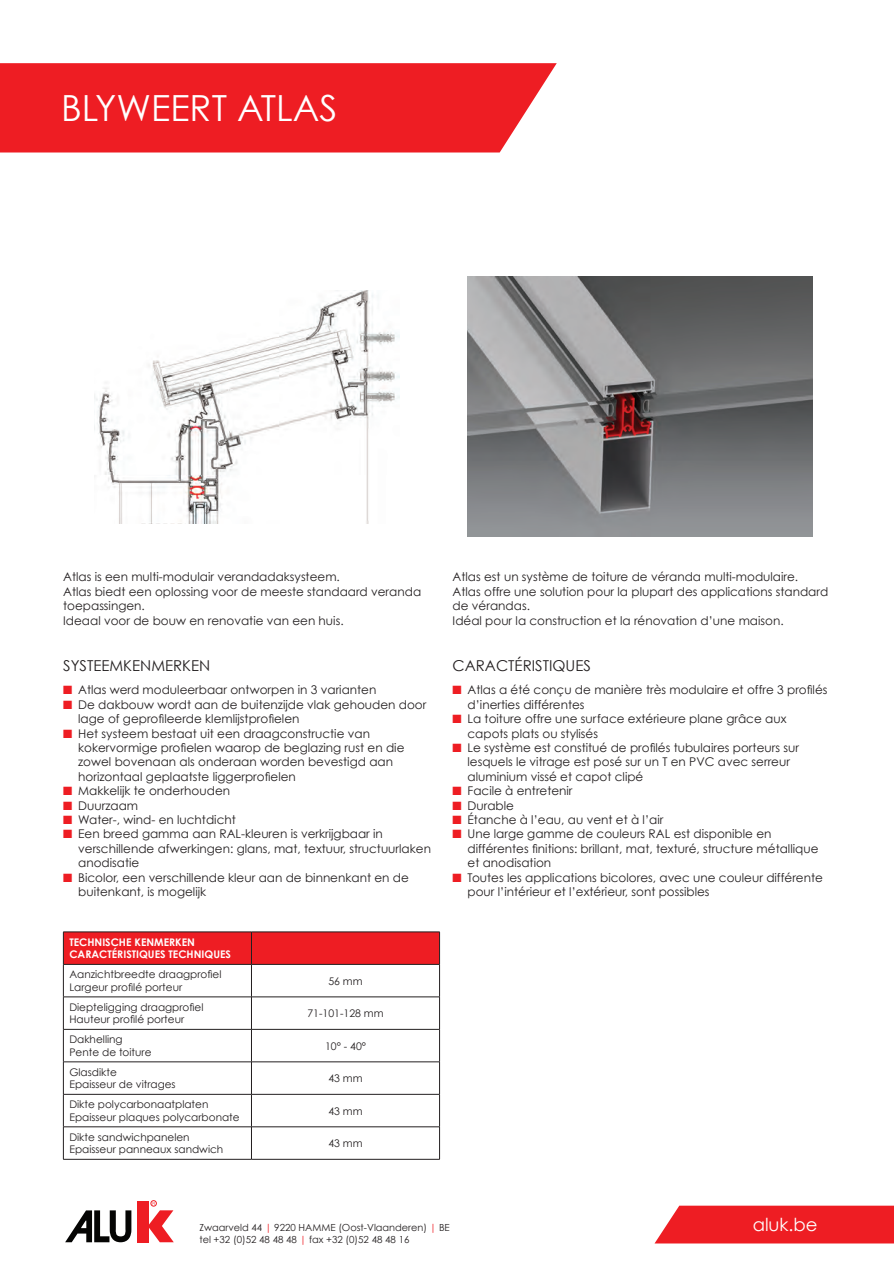
<style>
.page{position:relative;width:894px;height:1264px;background:#fff}
.page>*{position:absolute;margin:0;border:0;box-sizing:border-box;transform-origin:0 0}
.t1{font:36px "Century Gothic";color:#fff}
.t2{font:18px "Century Gothic";color:#fff}
.t3{font:15px "Century Gothic";color:#231f20}
.t4{font:12px/14.4px "Century Gothic";color:#231f20}
.t5{font:10.5px/12.6px "Century Gothic";color:#231f20}
.t6{font:700 10.5px/12.6px "Century Gothic";color:#fff}
.t7{font:9.75px "Century Gothic";color:#231f20}
.s1{color:#ee1d23}
</style>
<div class="page">
<div style="left:0;top:63px;width:556px;height:89px;background:#ee1d23"></div>
<div style="left:137px;top:1200px;width:11px;height:42px;background:#ee1d23"></div>
<svg style="left:148px;top:1200px;width:26px;height:42px"></svg>
<svg style="left:65px;top:1210px;width:66px;height:32px"></svg>
<svg style="left:655px;top:1205px;width:238px;height:38px;background:#ef2c32"></svg>
<div style="left:64px;top:932px;width:375px;height:32px;background:#ee1d23"></div>
<hr style="left:63px;top:931px;width:188px;height:1px;background:#231f20">
<hr style="left:63px;top:932px;width:1px;height:32px;background:#231f20">
<hr style="left:251px;top:932px;width:1px;height:32px;background:#231f20">
<hr style="left:439px;top:932px;width:1px;height:32px;background:#231f20">
<hr style="left:63px;top:964px;width:188px;height:1px;background:#231f20">
<hr style="left:63px;top:964px;width:1px;height:32px;background:#231f20">
<hr style="left:251px;top:964px;width:188px;height:1px;background:#231f20">
<hr style="left:251px;top:964px;width:1px;height:32px;background:#231f20">
<hr style="left:439px;top:964px;width:1px;height:32px;background:#231f20">
<hr style="left:63px;top:996px;width:188px;height:1px;background:#231f20">
<hr style="left:63px;top:997px;width:1px;height:32px;background:#231f20">
<hr style="left:251px;top:996px;width:188px;height:1px;background:#231f20">
<hr style="left:251px;top:997px;width:1px;height:32px;background:#231f20">
<hr style="left:439px;top:997px;width:1px;height:32px;background:#231f20">
<hr style="left:63px;top:1029px;width:188px;height:1px;background:#231f20">
<hr style="left:63px;top:1029px;width:1px;height:32px;background:#231f20">
<hr style="left:251px;top:1029px;width:188px;height:1px;background:#231f20">
<hr style="left:251px;top:1029px;width:1px;height:32px;background:#231f20">
<hr style="left:439px;top:1029px;width:1px;height:32px;background:#231f20">
<hr style="left:63px;top:1061px;width:188px;height:1px;background:#231f20">
<hr style="left:63px;top:1062px;width:1px;height:32px;background:#231f20">
<hr style="left:251px;top:1061px;width:188px;height:1px;background:#231f20">
<hr style="left:251px;top:1062px;width:1px;height:32px;background:#231f20">
<hr style="left:439px;top:1062px;width:1px;height:32px;background:#231f20">
<hr style="left:63px;top:1094px;width:188px;height:1px;background:#231f20">
<hr style="left:63px;top:1094px;width:1px;height:32px;background:#231f20">
<hr style="left:251px;top:1094px;width:188px;height:1px;background:#231f20">
<hr style="left:251px;top:1094px;width:1px;height:32px;background:#231f20">
<hr style="left:439px;top:1094px;width:1px;height:32px;background:#231f20">
<hr style="left:63px;top:1126px;width:188px;height:1px;background:#231f20">
<hr style="left:63px;top:1127px;width:1px;height:32px;background:#231f20">
<hr style="left:251px;top:1126px;width:188px;height:1px;background:#231f20">
<hr style="left:251px;top:1127px;width:1px;height:32px;background:#231f20">
<hr style="left:439px;top:1127px;width:1px;height:32px;background:#231f20">
<hr style="left:63px;top:1159px;width:188px;height:1px;background:#231f20">
<hr style="left:251px;top:1159px;width:188px;height:1px;background:#231f20">
<hr style="left:251px;top:931px;width:188px;height:1px;background:#231f20">
<img style="left:95px;top:290px;width:304px;height:233px">
<img style="left:467px;top:277px;width:345px;height:260px">
<p class="t1" style="left:61px;top:86px;width:278px">BLYWEERT ATLAS</p>
<p class="t4" style="left:63px;top:570px;width:278px">Atlas is een multi-modulair verandadaksysteem.</p>
<p class="t4" style="left:63px;top:584px;width:359px">Atlas biedt een oplossing voor de meeste standaard veranda toepassingen.</p>
<p class="t4" style="left:63px;top:613px;width:282px">Ideaal voor de bouw en renovatie van een huis.</p>
<p class="t3" style="left:63px;top:656px;width:149px">SYSTEEMKENMERKEN</p>
<p class="t4" style="left:63px;top:682px;width:315px"><span class="s1">■</span> Atlas werd moduleerbaar ontworpen in 3 varianten</p>
<p class="t4" style="left:78px;top:697px;width:349px;text-indent:-15px"><span class="s1">■</span> De dakbouw wordt aan de buitenzijde vlak gehouden door lage of geprofileerde klemlijstprofielen</p>
<p class="t4" style="left:78px;top:726px;width:328px;text-indent:-15px"><span class="s1">■</span> Het systeem bestaat uit een draagconstructie van kokervormige profielen waarop de beglazing rust en die zowel bovenaan als onderaan worden bevestigd aan horizontaal geplaatste liggerprofielen</p>
<p class="t4" style="left:63px;top:783px;width:168px"><span class="s1">■</span> Makkelijk te onderhouden</p>
<p class="t4" style="left:63px;top:798px;width:76px"><span class="s1">■</span> Duurzaam</p>
<p class="t4" style="left:63px;top:812px;width:174px"><span class="s1">■</span> Water-, wind- en luchtdicht</p>
<p class="t4" style="left:78px;top:826px;width:354px;text-indent:-15px"><span class="s1">■</span> Een breed gamma aan RAL-kleuren is verkrijgbaar in verschillende afwerkingen: glans, mat, textuur, structuurlaken anodisatie</p>
<p class="t4" style="left:78px;top:870px;width:332px;text-indent:-15px"><span class="s1">■</span> Bicolor, een verschillende kleur aan de binnenkant en de buitenkant, is mogelijk</p>
<p class="t6" style="left:69px;top:935px;width:163px">TECHNISCHE KENMERKEN<br>CARACTÉRISTIQUES TECHNIQUES</p>
<p class="t5" style="left:69px;top:968px;width:154px">Aanzichtbreedte draagprofiel<br>Largeur profilé porteur</p>
<p class="t5" style="left:328px;top:974px;width:36px">56 mm</p>
<p class="t5" style="left:69px;top:1000px;width:136px">Diepteligging draagprofiel</p>
<p class="t5" style="left:69px;top:1013px;width:116px">Hauteur profilé porteur</p>
<p class="t5" style="left:307px;top:1006px;width:78px">71-101-128 mm</p>
<p class="t5" style="left:69px;top:1033px;width:55px">Dakhelling</p>
<p class="t5" style="left:69px;top:1045px;width:84px">Pente de toiture</p>
<p class="t5" style="left:69px;top:1065px;width:49px">Glasdikte</p>
<p class="t5" style="left:69px;top:1078px;width:108px">Epaisseur de vitrages</p>
<p class="t5" style="left:69px;top:1098px;width:140px">Dikte polycarbonaatplaten</p>
<p class="t5" style="left:69px;top:1110px;width:172px">Epaisseur plaques polycarbonate</p>
<p class="t5" style="left:69px;top:1130px;width:122px">Dikte sandwichpanelen</p>
<p class="t5" style="left:69px;top:1143px;width:155px">Epaisseur panneaux sandwich</p>
<p class="t5" style="left:325px;top:1039px;width:42px">10° - 40°</p>
<p class="t5" style="left:328px;top:1071px;width:36px">43 mm</p>
<p class="t5" style="left:328px;top:1104px;width:36px">43 mm</p>
<p class="t5" style="left:328px;top:1136px;width:36px">43 mm</p>
<p class="t4" style="left:452px;top:570px;width:377px">Atlas est un système de toiture de véranda multi-modulaire.<br>Atlas offre une solution pour la plupart des applications standard de vérandas.</p>
<p class="t4" style="left:452px;top:613px;width:332px">Idéal pour la construction et la rénovation d’une maison.</p>
<p class="t3" style="left:452px;top:656px;width:140px">CARACTÉRISTIQUES</p>
<p class="t4" style="left:467px;top:682px;width:361px;text-indent:-15px"><span class="s1">■</span> Atlas a été conçu de manière très modulaire et offre 3 profilés d’inerties différentes</p>
<p class="t4" style="left:467px;top:711px;width:320px;text-indent:-15px"><span class="s1">■</span> La toiture offre une surface extérieure plane grâce aux capots plats ou stylisés</p>
<p class="t4" style="left:467px;top:740px;width:333px;text-indent:-15px"><span class="s1">■</span> Le système est constitué de profilés tubulaires porteurs sur lesquels le vitrage est posé sur un T en PVC avec serreur aluminium vissé et capot clipé</p>
<p class="t4" style="left:452px;top:783px;width:121px"><span class="s1">■</span> Facile à entretenir</p>
<p class="t4" style="left:452px;top:798px;width:63px"><span class="s1">■</span> Durable</p>
<p class="t4" style="left:452px;top:812px;width:212px"><span class="s1">■</span> Étanche à l’eau, au vent et à l’air</p>
<p class="t4" style="left:467px;top:826px;width:352px;text-indent:-15px"><span class="s1">■</span> Une large gamme de couleurs RAL est disponible en différentes finitions: brillant, mat, texturé, structure métallique et anodisation</p>
<p class="t4" style="left:467px;top:870px;width:357px;text-indent:-15px"><span class="s1">■</span> Toutes les applications bicolores, avec une couleur différente pour l’intérieur et l’extérieur, sont possibles</p>
<p class="t7" style="left:199px;top:1222px;width:252px">Zwaarveld 44 <span class="s1">|</span> 9220 HAMME (Oost-Vlaanderen) <span class="s1">|</span> BE</p>
<p class="t7" style="left:199px;top:1234px;width:212px">tel +32 (0)52 48 48 48 <span class="s1">|</span> fax +32 (0)52 48 48 16</p>
<p class="t2" style="left:752px;top:1213px;width:66px">aluk.be</p>
</div>
